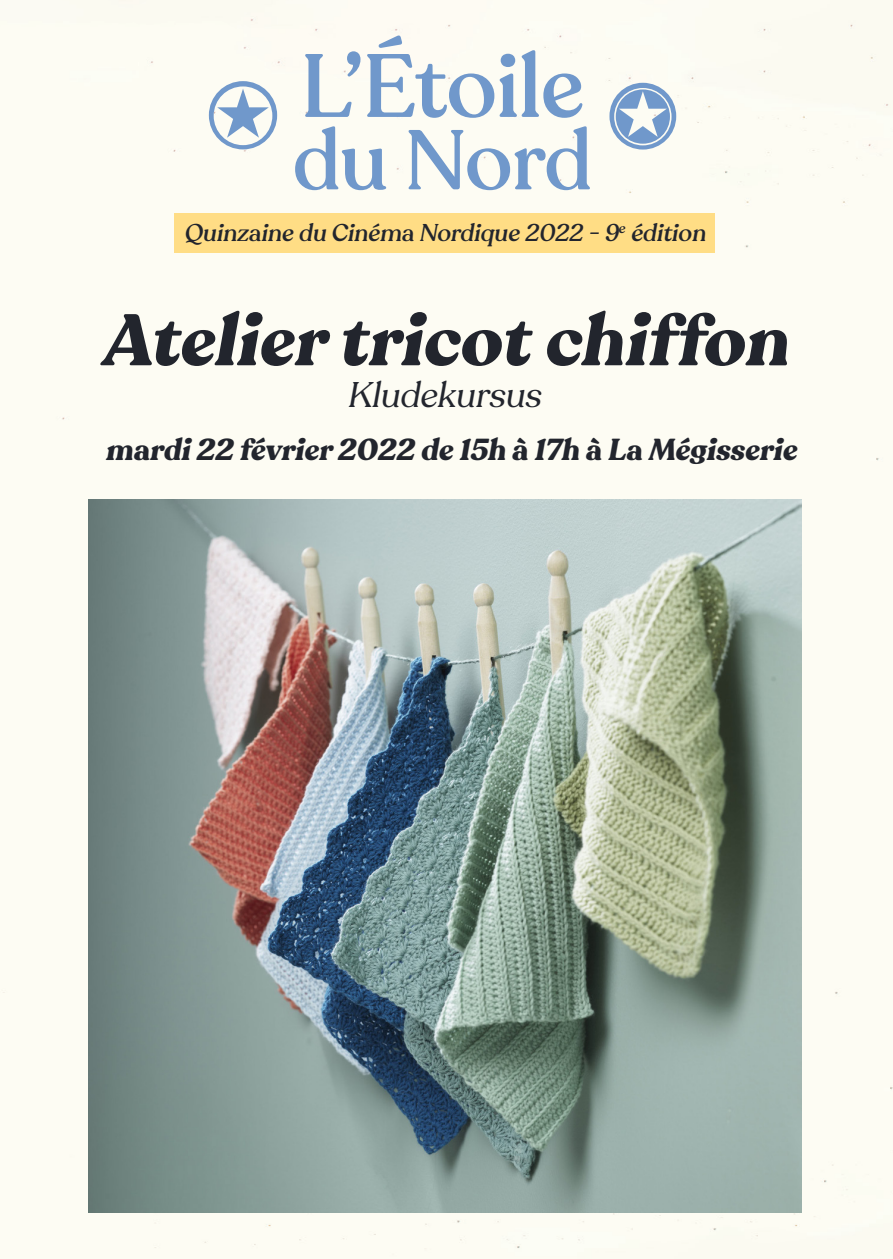
<style>
.page{position:relative;width:893px;height:1259px;background:#fdfcf3}
.page>*{position:absolute;margin:0;border:0;box-sizing:border-box;transform-origin:0 0}
.t1{font:500 88.5px "Recoleta";letter-spacing:-.01em;color:#7098cb}
.t2{font:500 83.7px "Recoleta";letter-spacing:-.015em;color:#7098cb}
.t3{font:italic 700 72px "Recoleta";color:#22252d}
.t4{font:italic 35.1px "Recoleta";color:#22252d}
.t5{font:italic 700 30px "Recoleta";color:#22252d}
.t6{font:italic 500 24px "Recoleta";color:#22252d}
</style>
<div class="page">
<img style="left:88px;top:499px;width:713px;height:713px">
<div style="left:174px;top:213px;width:541px;height:39px;background:#ffdd85"></div>
<svg style="left:609px;top:83px;width:67px;height:67px"></svg>
<svg style="left:209px;top:81px;width:68px;height:68px"></svg>
<h1 class="t1" style="left:300px;top:31px;width:285px">L’Étoile</h1>
<h2 class="t2" style="left:293px;top:108px;width:301px">du Nord</h2>
<p class="t6" style="left:184px;top:217px;width:529px">Quinzaine du Cinéma Nordique 2022 - 9<sup>e</sup> édition</p>
<h3 class="t3" style="left:100px;top:294px;width:706px">Ateliertricotchiffon</h3>
<p class="t4" style="left:347px;top:374px;width:203px">Kludekursus</p>
<p class="t5" style="left:105px;top:430px;width:700px">mardi22 février2022 de 15h à 17h à La Mégisserie</p>
</div>
